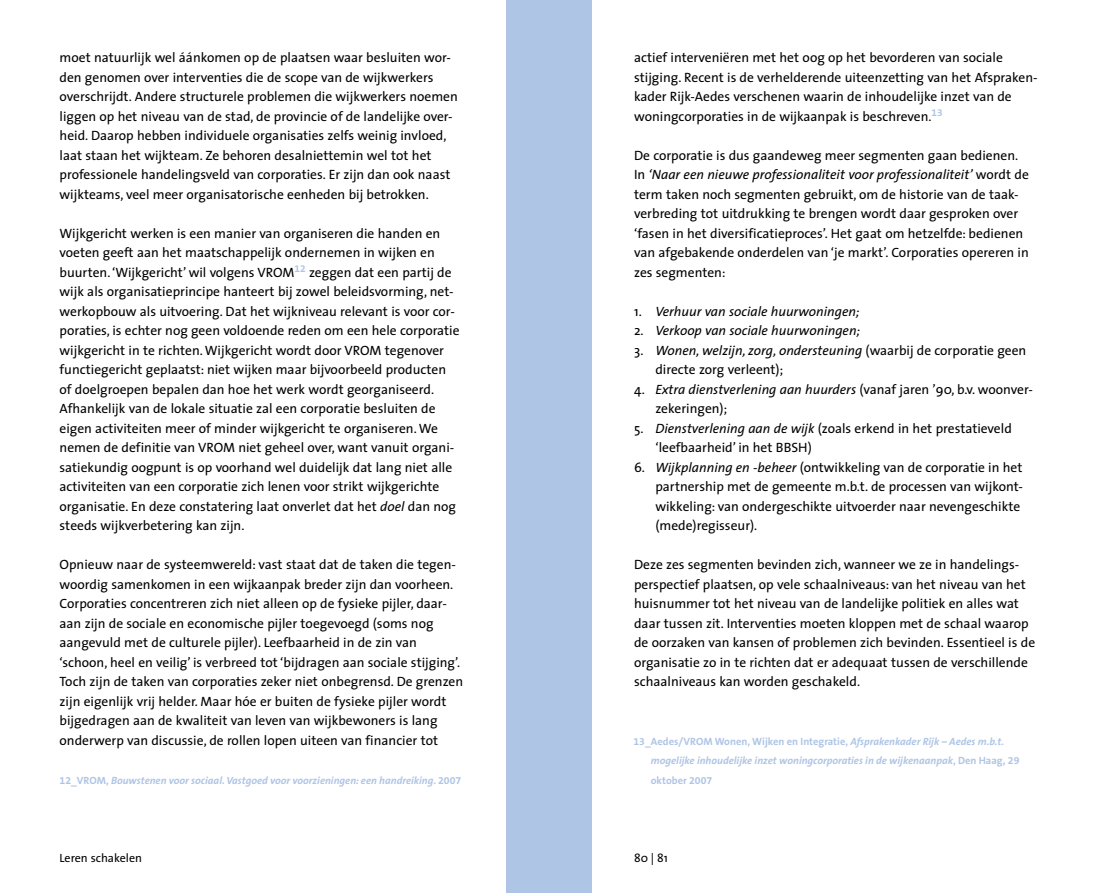
<style>
.page{position:relative;width:1098px;height:893px;background:#fff}
.page>*{position:absolute;margin:0;border:0;box-sizing:border-box;transform-origin:0 0}
.t1{font:13.5px/19.5px "The Sans";color:#000}
.t2{font:italic 13.5px "The Sans";color:#000}
.t3{font:12px "The Sans";color:#000}
.t4{font:italic 700 10.5px "The Sans";color:#afc5e6}
.t5{font:700 10.5px "The Sans B7";color:#afc5e6}
.s1{font-style:italic}
.s2{font-family:"The Sans B7";font-style:normal}
.s3{font-style:normal}
.s4{font-family:"The Sans";font-style:italic}
</style>
<div class="page">
<div style="left:549px;top:0;width:42px;height:893px;background:#afc5e6"></div>
<div style="left:506px;top:0;width:43px;height:893px;background:#afc5e6"></div>
<p class="t1" style="left:60px;top:47px;width:399px">moet natuurlijk wel áánkomen op de plaatsen waar besluiten wor&shy;den genomen over interventies die de scope van de wijkwerkers overschrijdt. Andere structurele problemen die wijkwerkers noemen liggen op het niveau van de stad, de provincie of de landelijke over&shy;heid. Daarop hebben individuele organisaties zelfs weinig invloed, laat staan het wijkteam. Ze behoren desalniettemin wel tot het professionele handelingsveld van corporaties. Er zijn dan ook naast wijkteams, veel meer organisatorische eenheden bij betrokken.</p>
<p class="t1" style="left:60px;top:223px;width:401px">Wijkgericht werken is een manier van organiseren die handen en voeten geeft aan het maatschappelijk ondernemen in wijken en buurten. ‘Wijkgericht’ wil volgens VROM<sup>12</sup> zeggen dat een partij de wijk als organisatieprincipe hanteert bij zowel beleidsvorming, net&shy;werkopbouw als uitvoering. Dat het wijkniveau relevant is voor cor&shy;poraties, is echter nog geen voldoende reden om een hele corporatie wijkgericht in te richten. Wijkgericht wordt door VROM tegenover functiegericht geplaatst: niet wijken maar bijvoorbeeld producten of doelgroepen bepalen dan hoe het werk wordt georganiseerd.<br>Afhankelijk van de lokale situatie zal een corporatie besluiten de eigen activiteiten meer of minder wijkgericht te organiseren. We nemen de definitie van VROM niet geheel over, want vanuit organi&shy;satiekundig oogpunt is op voorhand wel duidelijk dat lang niet alle activiteiten van een corporatie zich lenen voor strikt wijkgerichte organisatie. En deze constatering laat onverlet dat het <span class="s1">doel</span> dan nog steeds wijkverbetering kan zijn.</p>
<p class="t1" style="left:60px;top:554px;width:405px">Opnieuw naar de systeemwereld: vast staat dat de taken die tegen&shy;woordig samenkomen in een wijkaanpak breder zijn dan voorheen.<br>Corporaties concentreren zich niet alleen op de fysieke pijler, daar&shy;aan zijn de sociale en economische pijler toegevoegd (soms nog aangevuld met de culturele pijler). Leefbaarheid in de zin van ‘schoon, heel en veilig’ is verbreed tot ‘bijdragen aan sociale stijging’.<br>Toch zijn de taken van corporaties zeker niet onbegrensd. De grenzen zijn eigenlijk vrij helder. Maar hóe er buiten de fysieke pijler wordt bijgedragen aan de kwaliteit van leven van wijkbewoners is lang onderwerp van discussie, de rollen lopen uiteen van financier tot</p>
<p class="t4" style="left:60px;top:771px;width:403px"><span class="s2">12_VROM,</span> Bouwstenen voor sociaal. Vastgoed voor voorzieningen: een handreiking. <span class="s2">2007</span></p>
<p class="t3" style="left:60px;top:847px;width:84px">Leren schakelen</p>
<p class="t1" style="left:634px;top:47px;width:405px">actief interveniëren met het oog op het bevorderen van sociale stijging. Recent is de verhelderende uiteenzetting van het Afspraken&shy;kader Rijk-Aedes verschenen waarin de inhoudelijke inzet van de woningcorporaties in de wijkaanpak is beschreven.<sup>13</sup></p>
<p class="t1" style="left:634px;top:145px;width:396px">De corporatie is dus gaandeweg meer segmenten gaan bedienen.<br>In <span class="s1">‘Naar een nieuwe professionaliteit voor professionaliteit’</span> wordt de term taken noch segmenten gebruikt, om de historie van de taak&shy;verbreding tot uitdrukking te brengen wordt daar gesproken over ‘fasen in het diversificatieproces’. Het gaat om hetzelfde: bedienen van afgebakende onderdelen van ‘je markt’. Corporaties opereren in zes segmenten:</p>
<p class="t2" style="left:634px;top:300px;width:227px"><span class="s3">1.</span> Verhuur van sociale huurwoningen;</p>
<p class="t2" style="left:634px;top:319px;width:227px"><span class="s3">2.</span> Verkoop van sociale huurwoningen;</p>
<p class="t1" style="left:655px;top:340px;width:372px;text-indent:-21px">3. <span class="s1">Wonen, welzijn, zorg, ondersteuning</span> (waarbij de corporatie geen directe zorg verleent);</p>
<p class="t1" style="left:655px;top:379px;width:379px;text-indent:-21px">4. <span class="s1">Extra dienstverlening aan huurders</span> (vanaf jaren ’90, b.v. woonver&shy;zekeringen);</p>
<p class="t1" style="left:655px;top:418px;width:358px;text-indent:-21px">5. <span class="s1">Dienstverlening aan de wijk</span> (zoals erkend in het prestatieveld ‘leefbaarheid’ in het BBSH)</p>
<p class="t1" style="left:655px;top:457px;width:369px;text-indent:-21px">6. <span class="s1">Wijkplanning en -beheer</span> (ontwikkeling van de corporatie in het partnership met de gemeente m.b.t. de processen van wijkont&shy;wikkeling: van ondergeschikte uitvoerder naar nevengeschikte (mede)regisseur).</p>
<p class="t1" style="left:634px;top:554px;width:402px">Deze zes segmenten bevinden zich, wanneer we ze in handelings&shy;perspectief plaatsen, op vele schaalniveaus: van het niveau van het huisnummer tot het niveau van de landelijke politiek en alles wat daar tussen zit. Interventies moeten kloppen met de schaal waarop de oorzaken van kansen of problemen zich bevinden. Essentieel is de organisatie zo in te richten dat er adequaat tussen de verschillende schaalniveaus kan worden geschakeld.</p>
<p class="t5" style="left:633px;top:735px;width:372px">13_Aedes/VROM Wonen, Wijken en Integratie, <span class="s4">Afsprakenkader Rijk – Aedes m.b.t.</span></p>
<p class="t4" style="left:650px;top:752px;width:370px">mogelijke inhoudelijke inzet woningcorporaties in de wijkenaanpak<span class="s2">, Den Haag, 29</span></p>
<p class="t5" style="left:650px;top:774px;width:63px">oktober 2007</p>
<p class="t3" style="left:634px;top:847px;width:35px">80 | 81</p>
</div>
